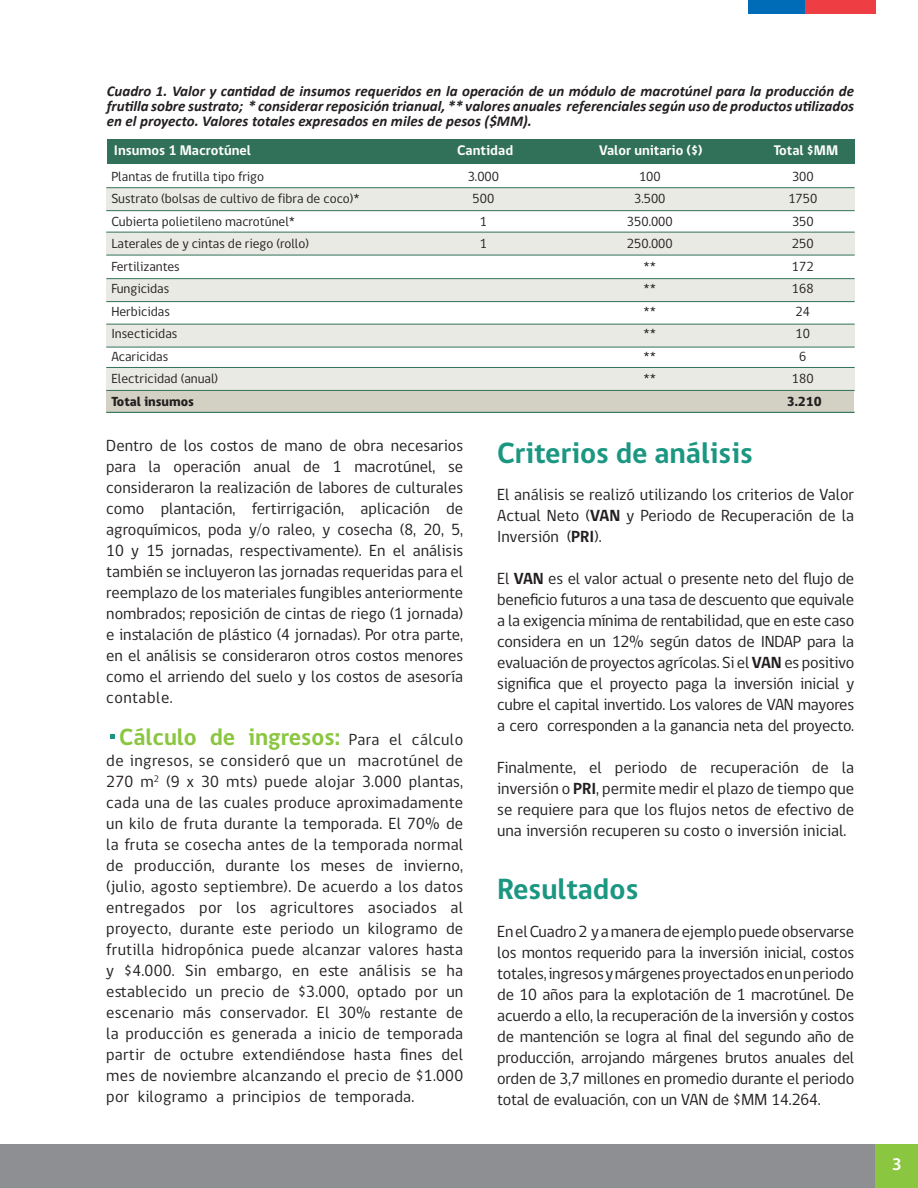
<style>
.page{position:relative;width:918px;height:1188px;background:#fff}
.page>*{position:absolute;margin:0;border:0;box-sizing:border-box;transform-origin:0 0}
.t1{font:700 30px "gob CL";color:#1b9781}
.t2{font:700 24px "gob CL";color:#8bc640}
.t3{font:600 18px "Myriad Pro";color:#fff}
.t4{font:16.5px/21px "gob CL";color:#231f20;text-align:justify}
.t5{font:italic 700 15px/15px "Calibri";color:#231f20;text-align:justify}
.t6{font:700 14.25px "gob CL";color:#fff}
.t7{font:13.5px "gob CL";color:#231f20}
.t8{font:800 13.5px "gob CL";color:#231f20}
.s1{font-weight:400;font-size:16.5px;color:#231f20}
.s2{font-weight:700}
</style>
<div class="page">
<div style="left:874px;top:1144px;width:44px;height:44px;background:#8bc640"></div>
<div style="left:0;top:1144px;width:874px;height:44px;background:#8d8f92"></div>
<div style="left:748px;top:0;width:57px;height:14px;background:#006cb7"></div>
<div style="left:805px;top:0;width:70px;height:14px;background:#ee3d43"></div>
<div style="left:106px;top:390px;width:748px;height:23px;background:#d2d1c4"></div>
<svg style="left:111px;top:734px;width:4px;height:5px"></svg>
<div style="left:106px;top:188px;width:749px;height:23px;background:#eaeae4"></div>
<hr style="left:106px;top:187px;width:749px;height:1px;background:#327159">
<hr style="left:106px;top:210px;width:749px;height:1px;background:#327159">
<div style="left:106px;top:232px;width:749px;height:23px;background:#eaeae4"></div>
<hr style="left:106px;top:232px;width:749px;height:1px;background:#327159">
<hr style="left:106px;top:255px;width:749px;height:1px;background:#327159">
<div style="left:106px;top:279px;width:749px;height:23px;background:#eaeae4"></div>
<hr style="left:106px;top:278px;width:749px;height:1px;background:#327159">
<hr style="left:106px;top:301px;width:749px;height:1px;background:#327159">
<div style="left:106px;top:324px;width:749px;height:23px;background:#eaeae4"></div>
<hr style="left:106px;top:324px;width:749px;height:1px;background:#327159">
<hr style="left:106px;top:347px;width:749px;height:1px;background:#327159">
<div style="left:106px;top:367px;width:749px;height:23px;background:#eaeae4"></div>
<hr style="left:106px;top:367px;width:749px;height:1px;background:#327159">
<hr style="left:106px;top:390px;width:749px;height:1px;background:#327159">
<div style="left:107px;top:139px;width:748px;height:24px;background:#327159"></div>
<hr style="left:106px;top:412px;width:749px;height:1px;background:#327159">
<p class="t5" style="left:107px;top:83px;width:749px">Cuadro 1. Valor y cantidad de insumos requeridos en la operación de un módulo de macrotúnel para la producción de frutilla sobre sustrato; * considerar reposición trianual, ** valores anuales referenciales según uso de productos utilizados en el proyecto. Valores totales expresados en miles de pesos ($MM).</p>
<p class="t6" style="left:114px;top:141px;width:139px">Insumos 1 Macrotúnel</p>
<p class="t6" style="left:457px;top:141px;width:58px">Cantidad</p>
<p class="t6" style="left:599px;top:141px;width:105px">Valor unitario ($)</p>
<p class="t6" style="left:774px;top:141px;width:66px">Total $MM</p>
<p class="t7" style="left:111px;top:167px;width:154px">Plantas de frutilla tipo frigo</p>
<p class="t7" style="left:468px;top:167px;width:33px">3.000</p>
<p class="t7" style="left:639px;top:167px;width:23px">100</p>
<p class="t7" style="left:792px;top:167px;width:23px">300</p>
<p class="t7" style="left:111px;top:190px;width:250px">Sustrato (bolsas de cultivo de fibra de coco)*</p>
<p class="t7" style="left:473px;top:190px;width:23px">500</p>
<p class="t7" style="left:634px;top:190px;width:33px">3.500</p>
<p class="t7" style="left:788px;top:190px;width:30px">1750</p>
<p class="t7" style="left:111px;top:212px;width:185px">Cubierta polietileno macrotúnel*</p>
<p class="t7" style="left:480px;top:212px;width:9px">1</p>
<p class="t7" style="left:627px;top:212px;width:47px">350.000</p>
<p class="t7" style="left:792px;top:212px;width:23px">350</p>
<p class="t7" style="left:111px;top:235px;width:199px">Laterales de y cintas de riego (rollo)</p>
<p class="t7" style="left:480px;top:235px;width:9px">1</p>
<p class="t7" style="left:627px;top:235px;width:47px">250.000</p>
<p class="t7" style="left:792px;top:235px;width:23px">250</p>
<p class="t7" style="left:111px;top:257px;width:70px">Fertilizantes</p>
<p class="t7" style="left:644px;top:257px;width:14px">**</p>
<p class="t7" style="left:792px;top:257px;width:23px">172</p>
<p class="t7" style="left:111px;top:280px;width:60px">Fungicidas</p>
<p class="t7" style="left:644px;top:280px;width:14px">**</p>
<p class="t7" style="left:792px;top:280px;width:23px">168</p>
<p class="t7" style="left:111px;top:302px;width:60px">Herbicidas</p>
<p class="t7" style="left:644px;top:302px;width:14px">**</p>
<p class="t7" style="left:796px;top:302px;width:16px">24</p>
<p class="t7" style="left:111px;top:325px;width:68px">Insecticidas</p>
<p class="t7" style="left:644px;top:325px;width:14px">**</p>
<p class="t7" style="left:796px;top:325px;width:16px">10</p>
<p class="t7" style="left:111px;top:347px;width:58px">Acaricidas</p>
<p class="t7" style="left:644px;top:347px;width:14px">**</p>
<p class="t7" style="left:799px;top:347px;width:9px">6</p>
<p class="t7" style="left:111px;top:370px;width:108px">Electricidad (anual)</p>
<p class="t7" style="left:644px;top:370px;width:14px">**</p>
<p class="t7" style="left:792px;top:370px;width:23px">180</p>
<p class="t8" style="left:111px;top:392px;width:84px">Total insumos</p>
<p class="t8" style="left:787px;top:392px;width:37px">3.210</p>
<p class="t4" style="left:106px;top:436px;width:358px">Dentro de los costos de mano de obra necesarios para la operación anual de 1 macrotúnel, se consideraron la realización de labores de culturales como plantación, fertirrigación, aplicación de agroquímicos, poda y/o raleo, y cosecha (8, 20, 5, 10 y 15 jornadas, respectivamente). En el análisis también se incluyeron las jornadas requeridas para el reemplazo de los materiales fungibles anteriormente nombrados; reposición de cintas de riego (1 jornada) e instalación de plástico (4 jornadas). Por otra parte, en el análisis se consideraron otros costos menores como el arriendo del suelo y los costos de asesoría contable.</p>
<h2 class="t2" style="left:119px;top:721px;width:346px">Cálculo de ingresos: <span class="s1">Para el cálculo</span></h2>
<p class="t4" style="left:106px;top:751px;width:359px">de ingresos, se consideró que un macrotúnel de 270 m<sup>2</sup> (9 x 30 mts) puede alojar 3.000 plantas, cada una de las cuales produce aproximadamente un kilo de fruta durante la temporada. El 70% de la fruta se cosecha antes de la temporada normal de producción, durante los meses de invierno, (julio, agosto septiembre). De acuerdo a los datos entregados por los agricultores asociados al proyecto, durante este periodo un kilogramo de frutilla hidropónica puede alcanzar valores hasta y $4.000. Sin embargo, en este análisis se ha establecido un precio de $3.000, optado por un escenario más conservador. El 30% restante de la producción es generada a inicio de temporada partir de octubre extendiéndose hasta fines del mes de noviembre alcanzando el precio de $1.000 por kilogramo a principios de temporada.</p>
<h1 class="t1" style="left:497px;top:432px;width:257px">Criterios de análisis</h1>
<p class="t4" style="left:497px;top:485px;width:358px">El análisis se realizó utilizando los criterios de Valor Actual Neto (<span class="s2">VAN</span> y Periodo de Recuperación de la Inversión (<span class="s2">PRI</span>).</p>
<p class="t4" style="left:497px;top:569px;width:359px">El <span class="s2">VAN</span> es el valor actual o presente neto del flujo de beneficio futuros a una tasa de descuento que equivale a la exigencia mínima de rentabilidad, que en este caso considera en un 12% según datos de INDAP para la evaluación de proyectos agrícolas. Si el <span class="s2">VAN</span> es positivo significa que el proyecto paga la inversión inicial y cubre el capital invertido. Los valores de VAN mayores a cero corresponden a la ganancia neta del proyecto.</p>
<p class="t4" style="left:497px;top:758px;width:359px">Finalmente, el periodo de recuperación de la inversión o <span class="s2">PRI</span>, permite medir el plazo de tiempo que se requiere para que los flujos netos de efectivo de una inversión recuperen su costo o inversión inicial.</p>
<h1 class="t1" style="left:497px;top:869px;width:143px">Resultados</h1>
<p class="t4" style="left:497px;top:921px;width:358px">En el Cuadro 2 y a manera de ejemplo puede observarse los montos requerido para la inversión inicial, costos totales, ingresos y márgenes proyectados en un periodo de 10 años para la explotación de 1 macrotúnel. De acuerdo a ello, la recuperación de la inversión y costos de mantención se logra al final del segundo año de producción, arrojando márgenes brutos anuales del orden de 3,7 millones en promedio durante el periodo total de evaluación, con un VAN de $MM 14.264.</p>
<p class="t3" style="left:892px;top:1153px;width:11px">3</p>
</div>
